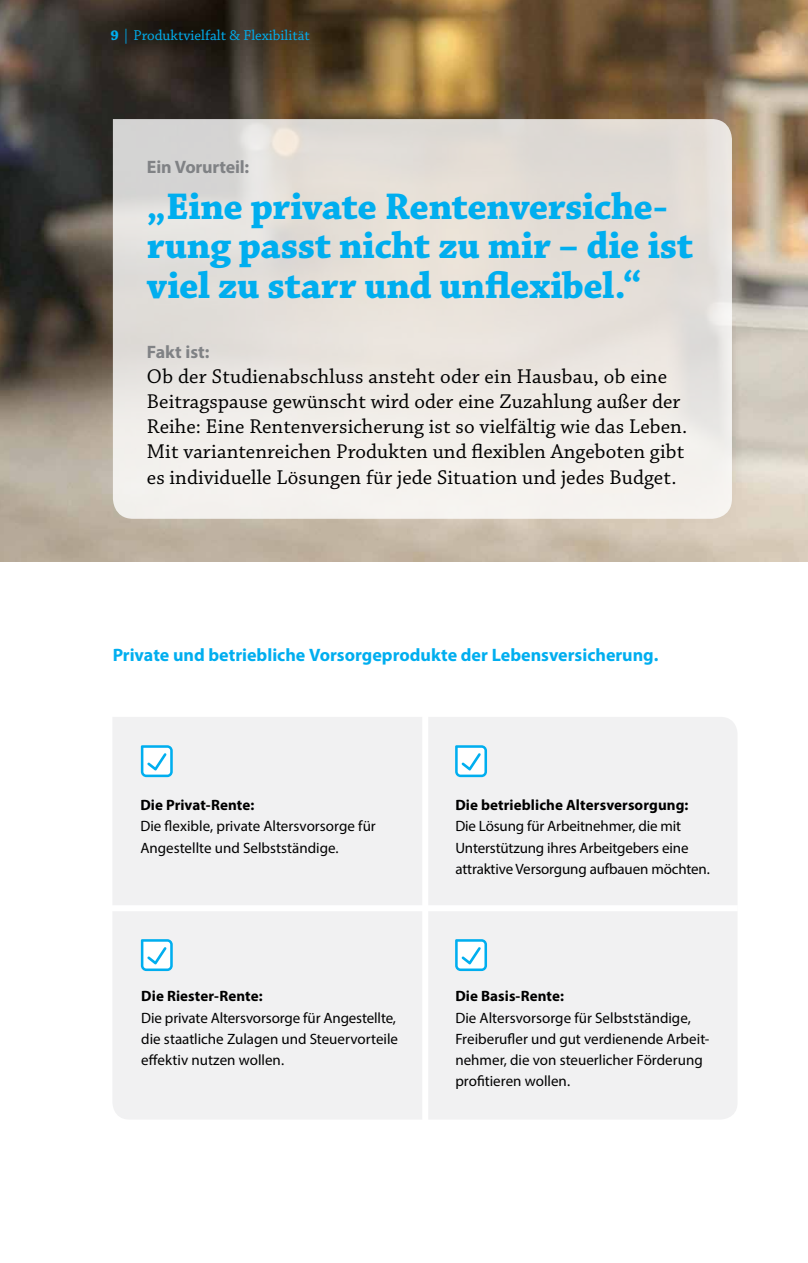
<style>
.page{position:relative;width:808px;height:1263px;background:#fff}
.page>*{position:absolute;margin:0;border:0;box-sizing:border-box;transform-origin:0 0}
.t1{font:700 39px/39.5px "Chaparral Pro";letter-spacing:-.01em;color:#00aeef}
.t2{font:21px/25.2px "Chaparral Pro";letter-spacing:.005em;color:#000}
.t3{font:700 18px "Myriad Pro";color:#00aeef}
.t4{font:700 18px "Myriad Pro";letter-spacing:-.01em;color:#808285}
.t5{font:15px/21.3px "Myriad Pro";color:#000}
.t6{font:700 15px "Myriad Pro";letter-spacing:.005em;color:#000}
.t7{font:15px "Chaparral Pro";color:#00aeef}
.s1{font-weight:700}
</style>
<div class="page">
<img style="left:0;top:0;width:808px;height:561px">
<svg style="left:113px;top:119px;width:619px;height:400px;background:#e8e4df"></svg>
<div style="left:113px;top:717px;width:624px;height:402px;background:#f1f1f2"></div>
<svg style="left:141px;top:939px;width:32px;height:32px"></svg>
<svg style="left:455px;top:939px;width:32px;height:32px"></svg>
<svg style="left:455px;top:745px;width:32px;height:32px"></svg>
<svg style="left:141px;top:745px;width:32px;height:32px"></svg>
<div style="left:110px;top:905px;width:628px;height:6px;background:#fff"></div>
<div style="left:422px;top:705px;width:6px;height:423px;background:#fff"></div>
<p class="t7" style="left:111px;top:27px;width:201px"><span class="s1">9</span> | Produktvielfalt &amp; Flexibilität</p>
<p class="t4" style="left:147px;top:155px;width:104px">Ein Vorurteil:</p>
<h1 class="t1" style="left:147px;top:188px;width:548px">„Eine private Rentenversiche&shy;rung passt nicht zu mir – die ist viel zu starr und unflexibel.“</h1>
<p class="t4" style="left:147px;top:340px;width:64px">Fakt ist:</p>
<p class="t2" style="left:147px;top:364px;width:542px">Ob der Studienabschluss ansteht oder ein Hausbau, ob eine Beitragspause gewünscht wird oder eine Zuzahlung außer der Reihe: Eine Rentenversicherung ist so vielfältig wie das Leben.<br>Mit variantenreichen Produkten und flexiblen Angeboten gibt es individuelle Lösungen für jede Situation und jedes Budget.</p>
<p class="t3" style="left:113px;top:643px;width:547px">Private und betriebliche Vorsorgeprodukte der Lebensversicherung.</p>
<p class="t6" style="left:140px;top:795px;width:115px">Die Privat-Rente:</p>
<p class="t5" style="left:140px;top:815px;width:237px">Die flexible, private Altersvorsorge für<br>Angestellte und Selbstständige.</p>
<p class="t6" style="left:141px;top:986px;width:123px">Die Riester-Rente:</p>
<p class="t5" style="left:141px;top:1007px;width:258px">Die private Altersvorsorge für Angestellte, die staatliche Zulagen und Steuervorteile effektiv nutzen wollen.</p>
<p class="t6" style="left:455px;top:795px;width:235px">Die betriebliche Altersversorgung:</p>
<p class="t5" style="left:455px;top:815px;width:256px">Die Lösung für Arbeitnehmer, die mit<br>Unterstützung ihres Arbeitgebers eine attraktive Versorgung aufbauen möchten.</p>
<p class="t6" style="left:455px;top:986px;width:110px">Die Basis-Rente:</p>
<p class="t5" style="left:455px;top:1007px;width:256px">Die Altersvorsorge für Selbstständige, Freiberufler und gut verdienende Arbeit&shy;nehmer, die von steuerlicher Förderung profitieren wollen.</p>
</div>
